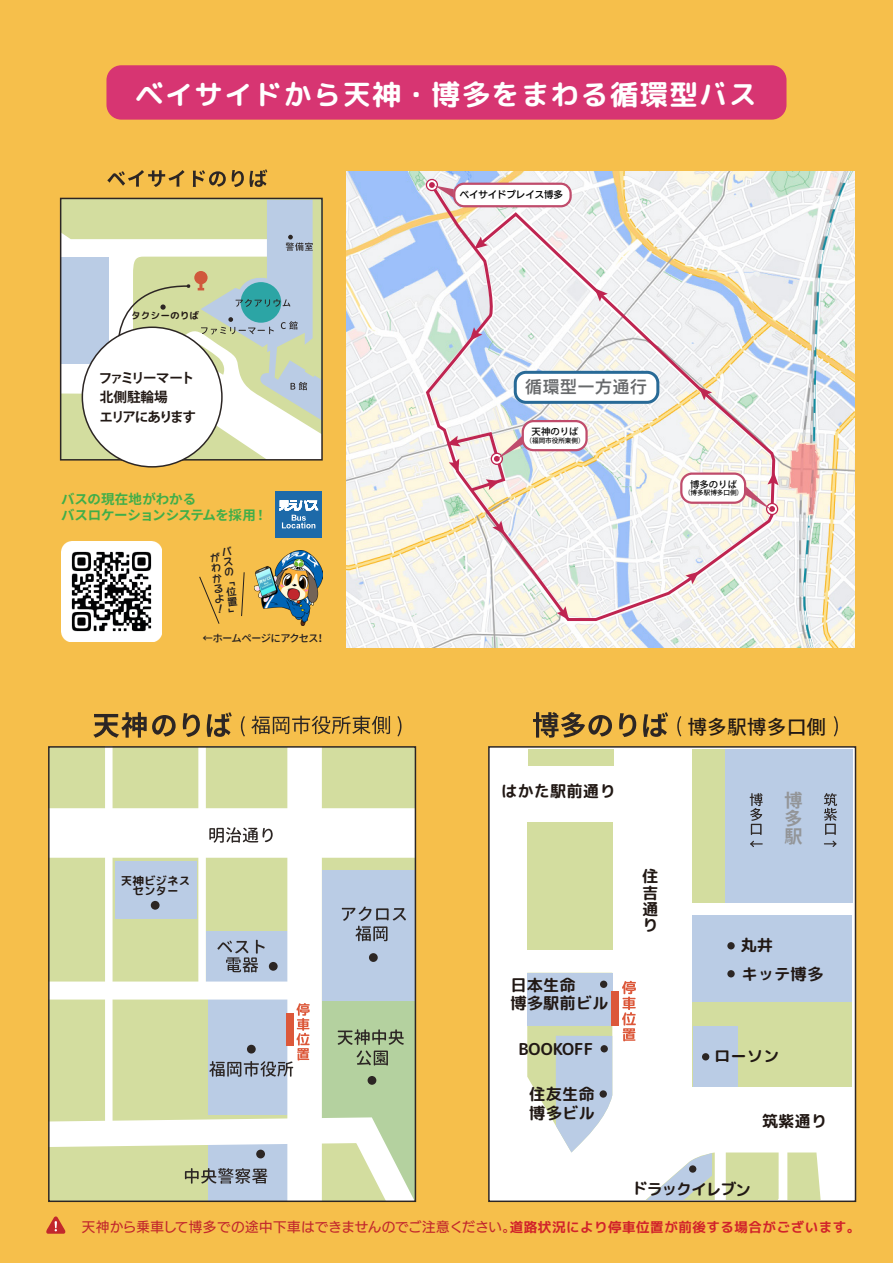
<style>
.page{position:relative;width:893px;height:1263px;background:#f6bf4b}
.page>*{position:absolute;margin:0;border:0;box-sizing:border-box;transform-origin:0 0}
.t1{font:28.95px "rounded mplus 2 m bold";letter-spacing:.025em;color:#fff}
.t2{font:500 19.05px "Koz Go Pr 6 N";letter-spacing:.04em;color:#211814}
.t3{font:700 18px/18px "Koz Go Pr 6 N";color:#939598;text-align:justify}
.t4{font:16.65px "UD Kakugo Large Pr 6 N DB";letter-spacing:.05em;color:#67696b}
.t5{font:16.35px/16.4px "rounded mplus 2 c bold";color:#211814}
.t6{font:700 13.65px/19.5px "Koz Go Pr 6 N";letter-spacing:-.1em;color:#211814}
.t7{font:13.5px "UD Kakugo Large Pr 6 N M";letter-spacing:.015em;color:#c2282c}
.t8{font:700 13.5px/16.2px "Source Han Sans JP";letter-spacing:-.015em;color:#40ae49}
.t9{font:11.55px/10.9px "rounded mplus 2 c bold";color:#211814;text-align:center}
.t10{font:10.5px "Gen Jyuu Gothic P Medium";letter-spacing:-.01em;color:#231f20}
.t11{font:10.2px/10.2px "Happy Ruika 05";color:#231f20;text-align:justify}
.t12{font:9.75px "rounded mplus 2 c bold";color:#211814}
.t13{font:9.45px "UD Kakugo Large Pr 6 N DB";color:#030303}
.t14{font:500 9.45px "Koz Go Pr 6 N";color:#030303}
.t15{font:500 6.6px "Koz Go Pr 6 N";color:#030303}
.s1{font-family:"mplus 1 c bold";color:#d1232a}
</style>
<div class="page">
<div style="left:49px;top:747px;width:366px;height:454px;background:#d3dd9f"></div>
<div style="left:322px;top:870px;width:93px;height:131px;background:#bacce5"></div>
<div style="left:49px;top:994px;width:49px;height:64px;background:linear-gradient(to right,#d3dd9f,#d3dd9f)"></div>
<div style="left:207px;top:931px;width:85px;height:53px;background:#bacce5"></div>
<div style="left:115px;top:861px;width:82px;height:57px;background:#bacce5"></div>
<div style="left:49px;top:981px;width:258px;height:18px;background:#fff"></div>
<div style="left:105px;top:747px;width:8px;height:386px;background:#fff"></div>
<div style="left:198px;top:747px;width:8px;height:245px;background:#fff"></div>
<div style="left:287px;top:747px;width:35px;height:454px;background:#fff"></div>
<div style="left:49px;top:808px;width:366px;height:50px;background:#fff"></div>
<svg style="left:209px;top:827px;width:64px;height:16px"></svg>
<svg style="left:342px;top:906px;width:64px;height:35px"></svg>
<svg style="left:217px;top:940px;width:48px;height:32px"></svg>
<div style="left:369px;top:953px;width:9px;height:9px;background:#2c2624;border-radius:50%"></div>
<div style="left:269px;top:962px;width:9px;height:9px;background:#2c2624;border-radius:50%"></div>
<div style="left:151px;top:901px;width:9px;height:9px;background:#2c2624;border-radius:50%"></div>
<svg style="left:51px;top:1001px;width:362px;height:198px"></svg>
<div style="left:48px;top:746px;width:368px;height:456px;border:2px solid #2c2624"></div>
<svg style="left:93px;top:712px;width:83px;height:26px"></svg>
<svg style="left:183px;top:713px;width:17px;height:24px"></svg>
<svg style="left:207px;top:712px;width:25px;height:25px"></svg>
<svg style="left:241px;top:716px;width:4px;height:20px"></svg>
<svg style="left:251px;top:716px;width:139px;height:18px"></svg>
<svg style="left:397px;top:716px;width:4px;height:20px"></svg>
<svg style="left:533px;top:712px;width:79px;height:26px"></svg>
<svg style="left:619px;top:713px;width:17px;height:24px"></svg>
<svg style="left:643px;top:712px;width:25px;height:25px"></svg>
<svg style="left:677px;top:716px;width:4px;height:20px"></svg>
<svg style="left:834px;top:716px;width:4px;height:20px"></svg>
<div style="left:488px;top:746px;width:368px;height:456px;background:#fff;border:2px solid #2c2624"></div>
<div style="left:692px;top:749px;width:161px;height:154px;background:#bacce5"></div>
<svg style="left:824px;top:793px;width:13px;height:42px"></svg>
<svg style="left:824px;top:841px;width:13px;height:6px"></svg>
<svg style="left:750px;top:793px;width:13px;height:42px"></svg>
<svg style="left:750px;top:841px;width:13px;height:6px"></svg>
<div style="left:693px;top:918px;width:159px;height:168px;background:#d3dd9f"></div>
<div style="left:693px;top:915px;width:159px;height:87px;background:#bacce5"></div>
<div style="left:727px;top:942px;width:8px;height:7px;background:#2c2624;border-radius:50%"></div>
<div style="left:727px;top:970px;width:8px;height:7px;background:#2c2624;border-radius:50%"></div>
<div style="left:527px;top:822px;width:85px;height:127px;background:#d3dd9f"></div>
<div style="left:693px;top:1026px;width:45px;height:60px;background:#bacce5"></div>
<div style="left:702px;top:1053px;width:7px;height:7px;background:#2c2624;border-radius:50%"></div>
<svg style="left:527px;top:1025px;width:85px;height:127px"></svg>
<div style="left:529px;top:749px;width:85px;height:16px;background:#d3dd9f"></div>
<div style="left:600px;top:1090px;width:7px;height:8px;background:#2c2624;border-radius:50%"></div>
<svg style="left:726px;top:1152px;width:98px;height:48px;background:#d9e2ad"></svg>
<svg style="left:631px;top:1152px;width:84px;height:48px"></svg>
<div style="left:689px;top:1165px;width:7px;height:8px;background:#2c2624;border-radius:50%"></div>
<div style="left:692px;top:749px;width:32px;height:154px;background:#d3dd9f"></div>
<div style="left:527px;top:973px;width:85px;height:52px;background:#bacce5"></div>
<div style="left:600px;top:980px;width:7px;height:8px;background:#2c2624;border-radius:50%"></div>
<div style="left:601px;top:1045px;width:7px;height:7px;background:#2c2624;border-radius:50%"></div>
<div style="left:611px;top:991px;width:8px;height:35px;background:#dc583a"></div>
<svg style="left:622px;top:981px;width:14px;height:60px"></svg>
<svg style="left:46px;top:1216px;width:19px;height:18px"></svg>
<img style="left:346px;top:172px;width:509px;height:475px">
<svg style="left:423px;top:176px;width:354px;height:448px;background:#eae8e8"></svg>
<svg style="left:492px;top:521px;width:13px;height:14px"></svg>
<div style="left:523px;top:421px;width:64px;height:29px;background:#fff;border-radius:11px"></div>
<div style="left:522px;top:420px;width:66px;height:31px;border:2px solid #c04c6c;border-radius:11px"></div>
<div style="left:454px;top:184px;width:117px;height:22px;background:#fff;border-radius:10px"></div>
<div style="left:453px;top:183px;width:119px;height:24px;border:2px solid #c04c6c;border-radius:10px"></div>
<div style="left:681px;top:474px;width:64px;height:29px;background:#fff;border-radius:11px"></div>
<div style="left:680px;top:472px;width:66px;height:32px;border:2px solid #c04c6c;border-radius:11px"></div>
<div style="left:515px;top:372px;width:143px;height:30px;background:#fff;border-radius:11px"></div>
<div style="left:514px;top:371px;width:145px;height:33px;border:3px solid #286a97;border-radius:11px"></div>
<svg style="left:474px;top:237px;width:14px;height:12px"></svg>
<svg style="left:470px;top:327px;width:12px;height:14px"></svg>
<svg style="left:446px;top:430px;width:77px;height:64px;background:#e6cfcd"></svg>
<svg style="left:557px;top:606px;width:12px;height:14px"></svg>
<svg style="left:685px;top:571px;width:14px;height:13px"></svg>
<svg style="left:745px;top:472px;width:33px;height:43px"></svg>
<svg style="left:699px;top:387px;width:14px;height:14px"></svg>
<svg style="left:595px;top:288px;width:13px;height:14px"></svg>
<svg style="left:426px;top:179px;width:28px;height:19px"></svg>
<div style="left:106px;top:65px;width:680px;height:55px;background:#d73572;border-radius:15px"></div>
<svg style="left:107px;top:170px;width:78px;height:17px"></svg>
<svg style="left:193px;top:170px;width:33px;height:17px"></svg>
<svg style="left:232px;top:170px;width:12px;height:17px"></svg>
<svg style="left:250px;top:169px;width:17px;height:18px"></svg>
<svg style="left:61px;top:200px;width:261px;height:268px;background:#d8dfcc"></svg>
<div style="left:275px;top:492px;width:46px;height:46px;background:#1d6aa9"></div>
<svg style="left:279px;top:500px;width:39px;height:28px"></svg>
<img style="left:254px;top:550px;width:69px;height:76px">
<svg style="left:199px;top:576px;width:21px;height:48px"></svg>
<svg style="left:241px;top:572px;width:4px;height:44px"></svg>
<img style="left:62px;top:542px;width:100px;height:100px">
<h1 class="t1" style="left:135px;top:73px;width:624px">ベイサイドから天神・博多をまわる循環型バス</h1>
<p class="t12" style="left:131px;top:309px;width:70px">タクシーのりば</p>
<p class="t6" style="left:99px;top:368px;width:99px">ファミリーマート北側駐輪場<br>エリアにあります</p>
<p class="t8" style="left:61px;top:491px;width:208px">バスの現在地がわかる<br>バスロケーションシステムを採用！</p>
<p class="t11" style="left:221px;top:547px;width:7px;rotate:-6deg">バスの「位置」</p>
<p class="t11" style="left:209px;top:553px;width:7px;rotate:-6deg">がわかるよ！</p>
<p class="t10" style="left:202px;top:630px;width:122px">←ホームページにアクセス！</p>
<p class="t9" style="left:121px;top:875px;width:71px">天神ビジネスセンター</p>
<p class="t13" style="left:460px;top:190px;width:105px">ベイサイドプレイス博多</p>
<p class="t4" style="left:525px;top:378px;width:123px">循環型一方通行</p>
<p class="t14" style="left:532px;top:426px;width:48px">天神のりば</p>
<p class="t15" style="left:525px;top:437px;width:61px">（福岡市役所東側）</p>
<p class="t14" style="left:690px;top:479px;width:48px">博多のりば</p>
<p class="t15" style="left:684px;top:489px;width:61px">（博多駅博多口側）</p>
<p class="t5" style="left:501px;top:783px;width:116px">はかた駅前通り</p>
<p class="t5" style="left:510px;top:976px;width:100px;line-height:18px">日本生命<br>博多駅前ビル</p>
<p class="t5" style="left:518px;top:1041px;width:77px">BOOKOFF</p>
<p class="t5" style="left:529px;top:1084px;width:67px;line-height:19px">住友生命博多ビル</p>
<p class="t2" style="left:688px;top:716px;width:140px">博多駅博多口側</p>
<p class="t5" style="left:642px;top:868px;width:17px;text-align:justify">住吉通り</p>
<p class="t3" style="left:785px;top:792px;width:19px">博多駅</p>
<p class="t5" style="left:740px;top:930px;width:84px;line-height:29px">丸井<br>キッテ博多</p>
<p class="t5" style="left:714px;top:1048px;width:67px">ローソン</p>
<p class="t5" style="left:762px;top:1113px;width:67px">筑紫通り</p>
<p class="t5" style="left:632px;top:1180px;width:121px;rotate:1deg">ドラックイレブン</p>
<p class="t7" style="left:82px;top:1219px;width:780px">天神から乗車して博多での途中下車はできませんのでご注意ください。<span class="s1">道路状況により停車位置が前後する場合がございます。</span></p>
</div>
